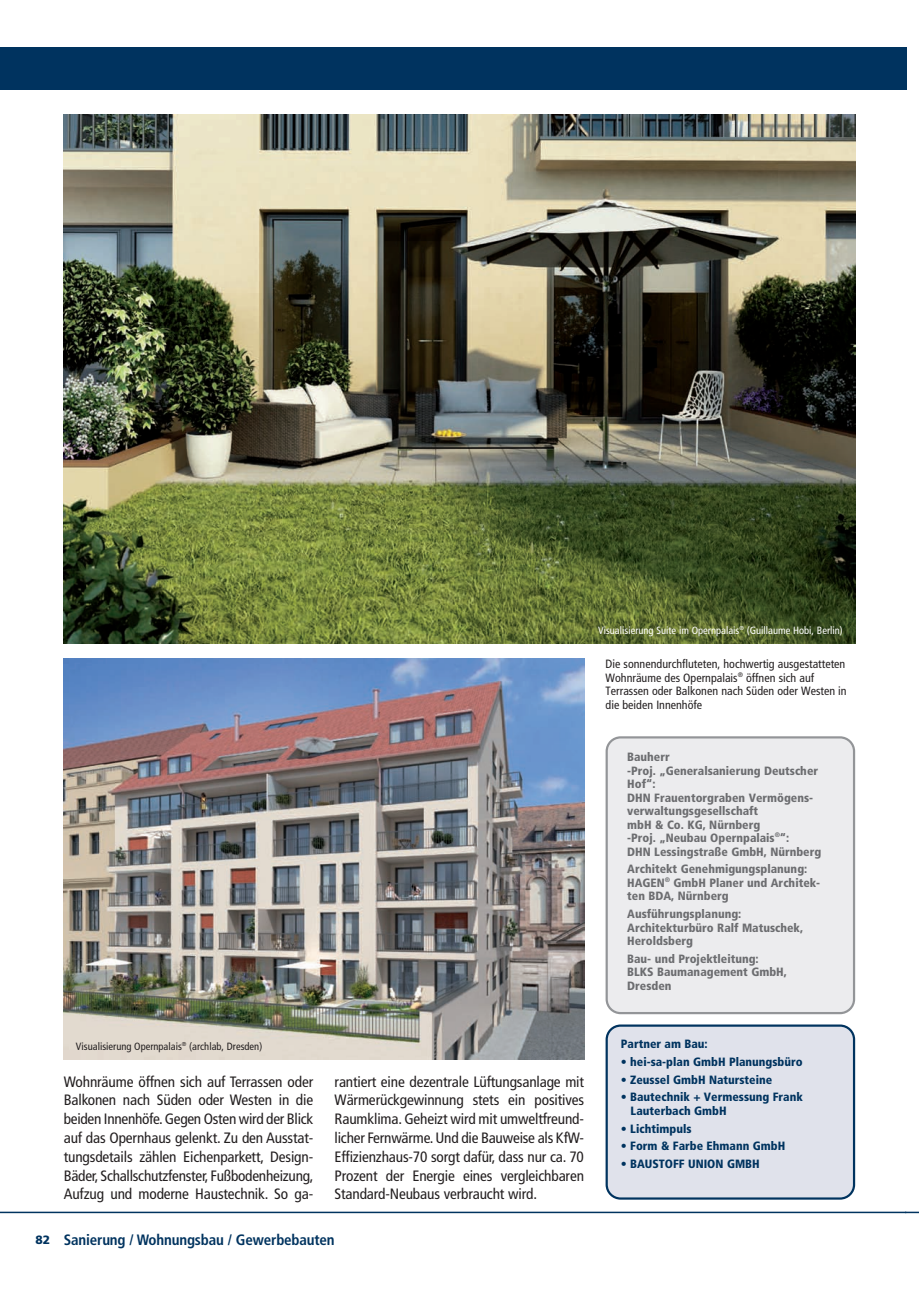
<style>
.page{position:relative;width:919px;height:1289px;background:#fff}
.page>*{position:absolute;margin:0;border:0;box-sizing:border-box;transform-origin:0 0}
.t1{font:condensed 15px/18.8px "Frutiger";letter-spacing:-.01em;color:#231f20;text-align:justify}
.t2{font:700 condensed 15px "Frutiger";letter-spacing:-.01em;color:#00335f}
.t3{font:900 condensed 12px/13.5px "Frutiger";color:#6c6d70}
.t4{font:900 condensed 12px/13.5px "Frutiger";color:#00335f}
.t5{font:condensed 12px/13.5px "Frutiger";color:#231f20}
.t6{font:condensed 10.5px "Frutiger";color:#fff}
.t7{font:condensed 10.5px "Frutiger";color:#231f20}
.s1{font-weight:900;font-stretch:normal;font-size:12px}
</style>
<div class="page">
<svg style="left:906px;top:1211px;width:12px;height:2px"></svg>
<div style="left:0;top:47px;width:906px;height:42px;background:#00335f"></div>
<hr style="left:0;top:1211px;width:906px;height:2px;background:#00335f">
<div style="left:605px;top:1024px;width:250px;height:175px;background:#e0e2eb"></div>
<div style="left:605px;top:736px;width:250px;height:278px;background:#ececee"></div>
<img style="left:64px;top:115px;width:791px;height:528px">
<img style="left:64px;top:658px;width:520px;height:401px">
<p class="t6" style="left:598px;top:626px;width:246px">Visualisierung Suite im Opernpalais<sup>®</sup> (Guillaume Hobi, Berlin)</p>
<p class="t5" style="left:605px;top:658px;width:243px">Die sonnendurchfluteten, hochwertig ausgestatteten Wohnräume des Opernpalais<sup>®</sup> öffnen sich auf Terrassen oder Balkonen nach Süden oder Westen in die beiden Innenhöfe</p>
<p class="t3" style="left:627px;top:751px;width:195px">Bauherr<br>-Proj. „Generalsanierung Deutscher<br>Hof“:<br>DHN Frauentorgraben Vermögens&shy;verwaltungsgesellschaft<br>mbH &amp; Co. KG, Nürnberg<br>-Proj. „Neubau Opernpalais<sup>®</sup>“:<br>DHN Lessingstraße GmbH, Nürnberg</p>
<p class="t3" style="left:627px;top:863px;width:194px">Architekt Genehmigungsplanung:<br>HAGEN<sup>®</sup> GmbH Planer und Architek&shy;ten BDA, Nürnberg</p>
<p class="t3" style="left:627px;top:908px;width:177px">Ausführungsplanung:<br>Architekturbüro Ralf Matuschek,<br>Heroldsberg</p>
<p class="t3" style="left:627px;top:952px;width:161px">Bau- und Projektleitung:<br>BLKS Baumanagement GmbH,<br>Dresden</p>
<p class="t7" style="left:76px;top:1042px;width:188px">Visualisierung Opernpalais<sup>®</sup> (archlab, Dresden)</p>
<p class="t1" style="left:64px;top:1073px;width:251px">Wohnräume öffnen sich auf Terrassen oder Balkonen nach Süden oder Westen in die beiden Innenhöfe. Gegen Osten wird der Blick auf das Opernhaus gelenkt. Zu den Ausstat&shy;tungsdetails zählen Eichenparkett, Design-Bäder, Schallschutzfenster, Fußbodenheizung, Aufzug und moderne Haustechnik. So ga-</p>
<p class="t1" style="left:334px;top:1073px;width:251px">rantiert eine dezentrale Lüftungsanlage mit Wärmerückgewinnung stets ein positives Raumklima. Geheizt wird mit umweltfreund&shy;licher Fernwärme. Und die Bauweise als KfW-Effizienzhaus-70 sorgt dafür, dass nur ca. 70<br>Prozent der Energie eines vergleichbaren Standard-Neubaus verbraucht wird.</p>
<p class="t2" style="left:36px;top:1233px;width:300px"><span class="s1">82</span> Sanierung / Wohnungsbau / Gewerbebauten</p>
<p class="t4" style="left:621px;top:1038px;width:88px">Partner am Bau:</p>
<p class="t4" style="left:620px;top:1055px;width:183px">• hei-sa-plan GmbH Planungsbüro</p>
<p class="t4" style="left:620px;top:1073px;width:153px">• Zeussel GmbH Natursteine</p>
<p class="t4" style="left:630px;top:1091px;width:174px;text-indent:-10px">• Bautechnik + Vermessung Frank<br>Lauterbach GmbH</p>
<p class="t4" style="left:620px;top:1122px;width:72px">• Lichtimpuls</p>
<p class="t4" style="left:620px;top:1140px;width:166px">• Form &amp; Farbe Ehmann GmbH</p>
<p class="t4" style="left:620px;top:1158px;width:140px">• BAUSTOFF UNION GMBH</p>
</div>
